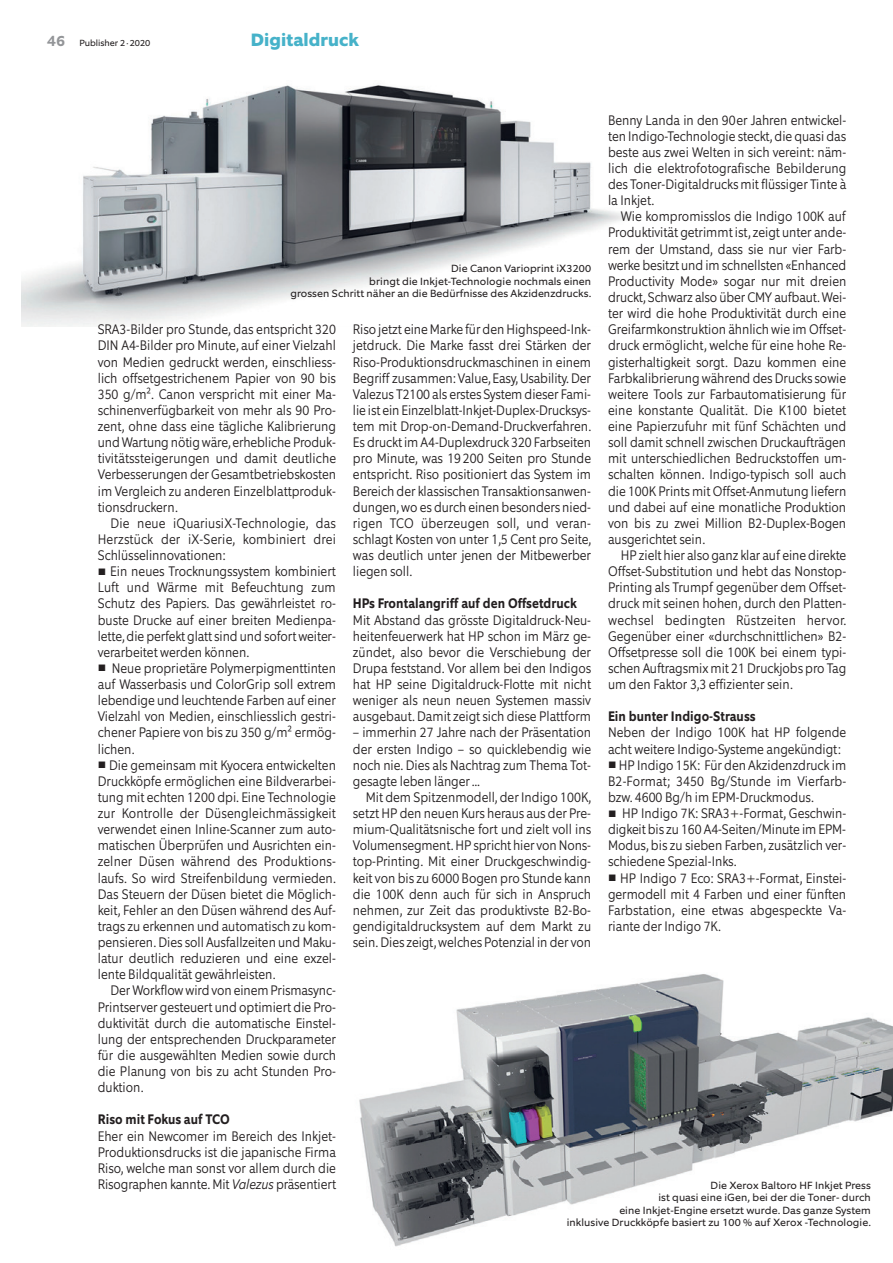
<style>
.page{position:relative;width:893px;height:1263px;background:#fff}
.page>*{position:absolute;margin:0;border:0;box-sizing:border-box;transform-origin:0 0}
.t1{font:800 18px "Equip";letter-spacing:.005em;color:#46b2c9}
.t2{font:300 13.95px/16px "Equip Condensed";color:#231f20;text-align:justify}
.t3{font:700 13.95px "Equip Condensed";letter-spacing:.005em;color:#231f20}
.t4{font:10.5px/12.5px "Equip";letter-spacing:.01em;color:#231f20;text-align:right}
.t5{font:9px "Equip";color:#231f20}
.s1{font-weight:700;font-size:15px;color:#939598}
.s2{font-family:"Arial";font-weight:400}
.s3{font-style:italic}
</style>
<div class="page">
<img style="left:21px;top:85px;width:610px;height:242px">
<img style="left:359px;top:974px;width:534px;height:273px">
<p class="t5" style="left:47px;top:37px;width:105px"><span class="s1">46</span> Publisher 2·2020</p>
<p class="t1" style="left:251px;top:28px;width:110px">Digitaldruck</p>
<p class="t2" style="left:608px;top:112px;width:240px">Benny Landa in den 90er Jahren entwickel&shy;ten Indigo-Technologie steckt, die quasi das beste aus zwei Welten in sich vereint: näm&shy;lich die elektrofotografische Bebilderung des Toner-Digitaldrucks mit flüssiger Tinte à la Inkjet.</p>
<p class="t2" style="left:608px;top:208px;width:240px;text-indent:13px">Wie kompromisslos die Indigo 100K auf Produktivität getrimmt ist, zeigt unter ande&shy;rem der Umstand, dass sie nur vier Farb&shy;werke besitzt und im schnellsten «Enhanced Productivity Mode» sogar nur mit dreien druckt, Schwarz also über CMY aufbaut. Wei&shy;ter wird die hohe Produktivität durch eine Greifarmkonstruktion ähnlich wie im Offset&shy;druck ermöglicht, welche für eine hohe Re&shy;gisterhaltigkeit sorgt. Dazu kommen eine Farbkalibrierung während des Drucks sowie weitere Tools zur Farbautomatisierung für eine konstante Qualität. Die K100 bietet eine Papierzufuhr mit fünf Schächten und soll damit schnell zwischen Druckaufträgen mit unterschiedlichen Bedruckstoffen um&shy;schalten können. Indigo-typisch soll auch die 100K Prints mit Offset-Anmutung liefern und dabei auf eine monatliche Produktion von bis zu zwei Million B2-Duplex-Bogen ausgerichtet sein.</p>
<p class="t2" style="left:608px;top:547px;width:240px;text-indent:13px">HP zielt hier also ganz klar auf eine direkte Offset-Substitution und hebt das Nonstop-Printing als Trumpf gegenüber dem Offset&shy;druck mit seinen hohen, durch den Platten&shy;wechsel bedingten Rüstzeiten hervor.<br>Gegenüber einer «durchschnittlichen» B2- Offsetpresse soll die 100K bei einem typi&shy;schen Auftragsmix mit 21 Druckjobs pro Tag um den Faktor 3,3 effizienter sein.</p>
<p class="t3" style="left:608px;top:708px;width:149px">Ein bunter Indigo-Strauss</p>
<p class="t2" style="left:608px;top:724px;width:240px">Neben der Indigo 100K hat HP folgende acht weitere Indigo-Systeme angekündigt:</p>
<p class="t2" style="left:608px;top:757px;width:240px"><span class="s2">■</span> HP Indigo 15K: Für den Akzidenzdruck im B2-Format; 3450 Bg/Stunde im Vierfarb&shy;bzw. 4600 Bg/h im EPM-Druckmodus.</p>
<p class="t2" style="left:608px;top:805px;width:240px"><span class="s2">■</span> HP Indigo 7K: SRA3+-Format, Geschwin&shy;digkeit bis zu 160 A4-Seiten/Minute im EPM-Modus, bis zu sieben Farben, zusätzlich ver&shy;schiedene Spezial-Inks.</p>
<p class="t2" style="left:608px;top:870px;width:240px"><span class="s2">■</span> HP Indigo 7 Eco: SRA3+-Format, Einstei&shy;germodell mit 4 Farben und einer fünften Farbstation, eine etwas abgespeckte Va&shy;riante der Indigo 7K.</p>
<p class="t4" style="left:290px;top:262px;width:302px">Die Canon Varioprint iX3200<br>bringt die Inkjet-Technologie nochmals einen<br>grossen Schritt näher an die Bedürfnisse des Akzidenzdrucks.</p>
<p class="t2" style="left:353px;top:321px;width:240px">Riso jetzt eine Marke für den Highspeed-Ink&shy;jetdruck. Die Marke fasst drei Stärken der Riso-Produktionsdruckmaschinen in einem Begriff zusammen: Value, Easy, Usability. Der Valezus T2100 als erstes System dieser Fami&shy;lie ist ein Einzelblatt-Inkjet-Duplex-Drucksys&shy;tem mit Drop-on-Demand-Druckverfahren.<br>Es druckt im A4-Duplexdruck 320 Farbseiten pro Minute, was 19 200 Seiten pro Stunde entspricht. Riso positioniert das System im Bereich der klassischen Transaktionsanwen&shy;dungen, wo es durch einen besonders nied&shy;rigen TCO überzeugen soll, und veran&shy;schlagt Kosten von unter 1,5 Cent pro Seite, was deutlich unter jenen der Mitbewerber liegen soll.</p>
<p class="t3" style="left:353px;top:595px;width:225px">HPs Frontalangriff auf den Offsetdruck</p>
<p class="t2" style="left:353px;top:612px;width:240px">Mit Abstand das grösste Digitaldruck-Neu&shy;heitenfeuerwerk hat HP schon im März ge&shy;zündet, also bevor die Verschiebung der Drupa feststand. Vor allem bei den Indigos hat HP seine Digitaldruck-Flotte mit nicht weniger als neun neuen Systemen massiv ausgebaut. Damit zeigt sich diese Plattform</p>
<p class="t2" style="left:353px;top:724px;width:240px">– immerhin 27 Jahre nach der Präsentation der ersten Indigo – so quicklebendig wie noch nie. Dies als Nachtrag zum Thema Tot&shy;gesagte leben länger ...</p>
<p class="t2" style="left:353px;top:789px;width:240px;text-indent:13px">Mit dem Spitzenmodell, der Indigo 100K, setzt HP den neuen Kurs heraus aus der Pre&shy;mium-Qualitätsnische fort und zielt voll ins Volumensegment. HP spricht hier von Nons&shy;top-Printing. Mit einer Druckgeschwindig&shy;keit von bis zu 6000 Bogen pro Stunde kann die 100K denn auch für sich in Anspruch nehmen, zur Zeit das produktivste B2-Bo&shy;gendigitaldrucksystem auf dem Markt zu sein. Dies zeigt, welches Potenzial in der von</p>
<p class="t2" style="left:98px;top:321px;width:240px">SRA3-Bilder pro Stunde, das entspricht 320<br>DIN A4-Bilder pro Minute, auf einer Vielzahl von Medien gedruckt werden, einschliess&shy;lich offsetgestrichenem Papier von 90 bis 350 g/m². Canon verspricht mit einer Ma&shy;schinenverfügbarkeit von mehr als 90 Pro&shy;zent, ohne dass eine tägliche Kalibrierung und Wartung nötig wäre, erhebliche Produk&shy;tivitätssteigerungen und damit deutliche Verbesserungen der Gesamtbetriebskosten im Vergleich zu anderen Einzelblattproduk&shy;tionsdruckern.</p>
<p class="t2" style="left:98px;top:515px;width:240px;text-indent:13px">Die neue iQuariusiX-Technologie, das Herzstück der iX-Serie, kombiniert drei Schlüsselinnovationen:</p>
<p class="t2" style="left:98px;top:563px;width:240px"><span class="s2">■</span> Ein neues Trocknungssystem kombiniert Luft und Wärme mit Befeuchtung zum Schutz des Papiers. Das gewährleistet ro&shy;buste Drucke auf einer breiten Medienpa&shy;lette, die perfekt glatt sind und sofort weiter&shy;verarbeitet werden können.</p>
<p class="t2" style="left:98px;top:660px;width:240px"><span class="s2">■</span> Neue proprietäre Polymerpigmenttinten auf Wasserbasis und ColorGrip soll extrem lebendige und leuchtende Farben auf einer Vielzahl von Medien, einschliesslich gestri&shy;chener Papiere von bis zu 350 g/m² ermög&shy;lichen.</p>
<p class="t2" style="left:98px;top:757px;width:240px"><span class="s2">■</span> Die gemeinsam mit Kyocera entwickelten Druckköpfe ermöglichen eine Bildverarbei&shy;tung mit echten 1200 dpi. Eine Technologie zur Kontrolle der Düsengleichmässigkeit verwendet einen Inline-Scanner zum auto&shy;matischen Überprüfen und Ausrichten ein&shy;zelner Düsen während des Produktions&shy;laufs. So wird Streifenbildung vermieden.<br>Das Steuern der Düsen bietet die Möglich&shy;keit, Fehler an den Düsen während des Auf&shy;trags zu erkennen und automatisch zu kom&shy;pensieren. Dies soll Ausfallzeiten und Maku&shy;latur deutlich reduzieren und eine exzel&shy;lente Bildqualität gewährleisten.</p>
<p class="t2" style="left:98px;top:982px;width:240px;text-indent:13px">Der Workflow wird von einem Prismasync-Printserver gesteuert und optimiert die Pro&shy;duktivität durch die automatische Einstel&shy;lung der entsprechenden Druckparameter für die ausgewählten Medien sowie durch die Planung von bis zu acht Stunden Pro&shy;duktion.</p>
<p class="t3" style="left:98px;top:1111px;width:134px">Riso mit Fokus auf TCO</p>
<p class="t2" style="left:98px;top:1128px;width:240px">Eher ein Newcomer im Bereich des Inkjet-Produktionsdrucks ist die japanische Firma Riso, welche man sonst vor allem durch die Risographen kannte. Mit <span class="s3">Valezus</span> präsentiert</p>
<p class="t4" style="left:567px;top:1179px;width:305px">Die Xerox Baltoro HF Inkjet Press<br>ist quasi eine iGen, bei der die Toner- durch<br>eine Inkjet-Engine ersetzt wurde. Das ganze System<br>inklusive Druckköpfe basiert zu 100 % auf Xerox -Technologie.</p>
</div>
